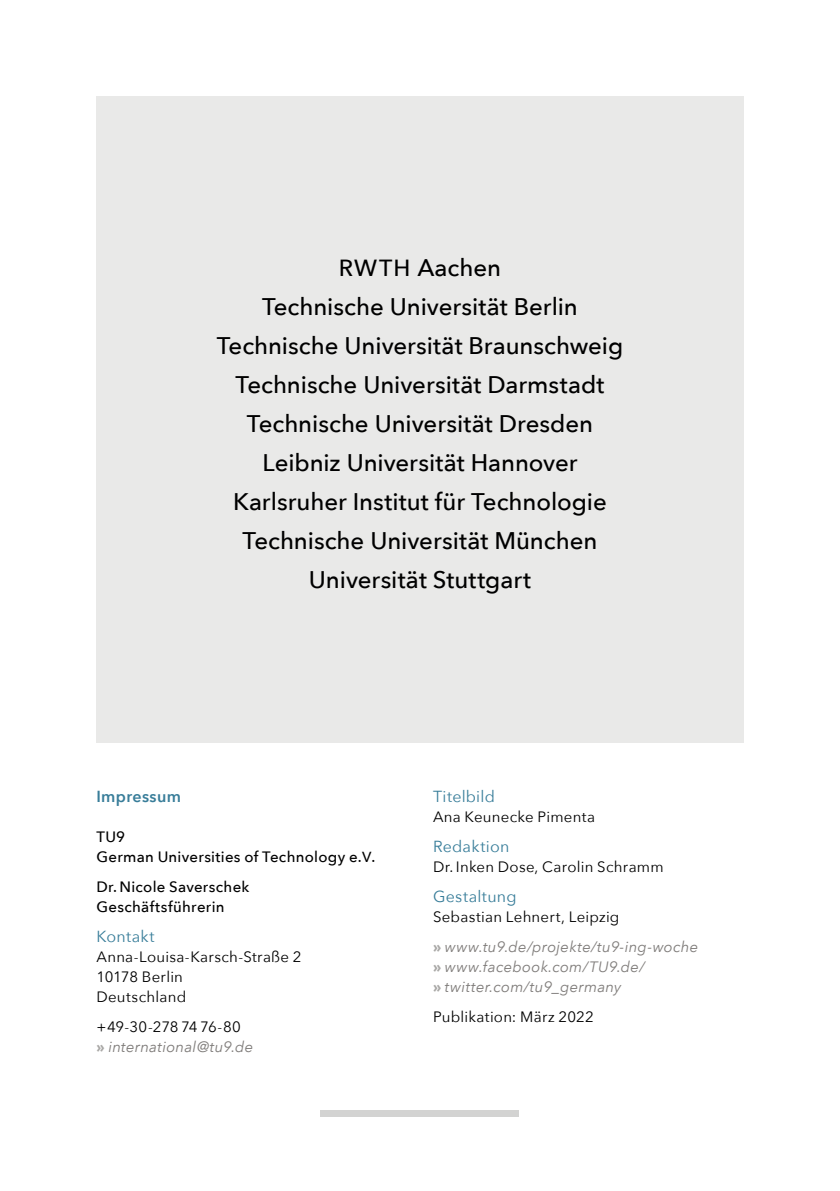
<style>
.page{position:relative;width:840px;height:1191px;background:#fff}
.page>*{position:absolute;margin:0;border:0;box-sizing:border-box;transform-origin:0 0}
.cover_unis{font:500 24px "Avenir Next";color:#000}
.imprint_h3{font:16px "Avenir Next";letter-spacing:.015em;color:#387d99}
.imprint_h2{font:600 16px "Avenir Next";letter-spacing:.02em;color:#387d99}
.imprint_copy{font:15px "Avenir Next";letter-spacing:.015em;color:#000}
.imprint_copy-2{font:italic 15px "Avenir Next";letter-spacing:.015em;color:#7f7c7a}
.imprint_copy-3{font:500 15px/20px "Avenir Next";letter-spacing:.02em;color:#000}
.imprint_copy-4{font:15px "Avenir Next";letter-spacing:-.01em;color:#000}
.s1{font-size:23.2px}
.s2{font-size:14.6px}
.s3{font-weight:700;font-style:normal;color:#a9a8a6}
</style>
<div class="page">
<div style="left:96px;top:96px;width:647px;height:647px;background:#e9e9e8"></div>
<div style="left:320px;top:1110px;width:199px;height:7px;background:#d3d3d2"></div>
<p class="cover_unis" style="left:339px;top:247px;width:164px"><span class="s1">RWTH</span> Aachen</p>
<p class="cover_unis" style="left:262px;top:286px;width:317px">Technische Universität Berlin</p>
<p class="cover_unis" style="left:217px;top:325px;width:408px">Technische Universität Braunschweig</p>
<p class="cover_unis" style="left:235px;top:364px;width:370px">Technische Universität Darmstadt</p>
<p class="cover_unis" style="left:247px;top:403px;width:347px">Technische Universität Dresden</p>
<p class="cover_unis" style="left:262px;top:442px;width:316px">Leibniz Universität Hannover</p>
<p class="cover_unis" style="left:233px;top:481px;width:375px">Karlsruher Institut für Technologie</p>
<p class="cover_unis" style="left:242px;top:520px;width:356px">Technische Universität München</p>
<p class="cover_unis" style="left:309px;top:559px;width:223px">Universität Stuttgart</p>
<p class="imprint_h2" style="left:96px;top:782px;width:86px">Impressum</p>
<p class="imprint_copy-3" style="left:96px;top:826px;width:280px">TU9<br>German Universities of Technology e.<span class="s2">V</span>.</p>
<p class="imprint_copy-3" style="left:96px;top:876px;width:154px">Dr. Nicole Saverschek<br>Geschäftsführerin</p>
<p class="imprint_h3" style="left:96px;top:923px;width:59px">Kontakt</p>
<p class="imprint_copy" style="left:96px;top:944px;width:206px">Anna-Louisa-Karsch-Straße 2</p>
<p class="imprint_copy" style="left:96px;top:964px;width:88px">10178 Berlin</p>
<p class="imprint_copy" style="left:96px;top:984px;width:91px">Deutschland</p>
<p class="imprint_copy-4" style="left:96px;top:1014px;width:146px">+49-30-278 74 76-80</p>
<p class="imprint_copy-2" style="left:96px;top:1034px;width:158px"><span class="s3">»</span> international @ tu9.de</p>
<p class="imprint_h3" style="left:433px;top:783px;width:63px">Titelbild</p>
<p class="imprint_copy" style="left:433px;top:804px;width:163px">Ana Keunecke Pimenta</p>
<p class="imprint_h3" style="left:433px;top:833px;width:78px">Redaktion</p>
<p class="imprint_copy" style="left:433px;top:854px;width:232px">Dr. Inken Dose, Carolin Schramm</p>
<p class="imprint_h3" style="left:433px;top:883px;width:85px">Gestaltung</p>
<p class="imprint_copy" style="left:433px;top:904px;width:188px">Sebastian Lehnert, Leipzig</p>
<p class="imprint_copy-2" style="left:433px;top:934px;width:267px"><span class="s3">»</span> www.tu9.de/projekte/tu9-ing-woche</p>
<p class="imprint_copy-2" style="left:433px;top:954px;width:213px"><span class="s3">»</span> www.facebook.com/TU9.de/</p>
<p class="imprint_copy-2" style="left:433px;top:974px;width:190px"><span class="s3">»</span> twitter.com/tu9_germany</p>
<p class="imprint_copy" style="left:433px;top:1004px;width:162px">Publikation: März 2022</p>
</div>
